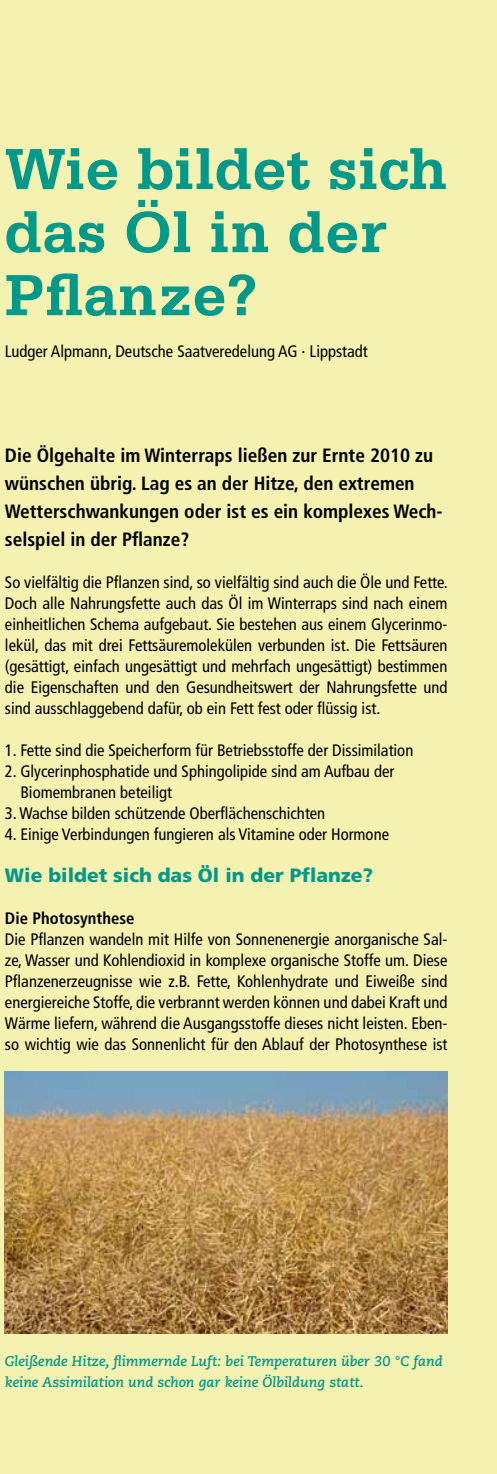
<style>
.page{position:relative;width:497px;height:1474px;background:#fff}
.page>*{position:absolute;margin:0;border:0;box-sizing:border-box;transform-origin:0 0}
.t1{font:700 61.25px/63px "Serifa";color:#00998a}
.t2{font:700 condensed 19.25px/28px "Frutiger";color:#000}
.t3{font:900 19.25px "Frutiger";color:#00998a}
.t4{font:condensed 16.62px/21px "Frutiger";color:#000;text-align:justify}
.t5{font:700 condensed 16.62px "Frutiger";color:#000}
.t6{font:italic 700 14px/21px "Caecilia";color:#00998a}
</style>
<div class="page">
<div style="left:0;top:0;width:496px;height:1473px;background:#f5f1b1"></div>
<img style="left:5px;top:1071px;width:441px;height:262px">
<h1 class="t1" style="left:5px;top:136px;width:443px">Wie bildet sich das Öl in der<br>Pflanze?</h1>
<p class="t4" style="left:5px;top:341px;width:364px">Ludger Alpmann, Deutsche Saatveredelung AG · Lippstadt</p>
<p class="t2" style="left:5px;top:441px;width:438px">Die Ölgehalte im Winterraps ließen zur Ernte 2010 zu wünschen übrig. Lag es an der Hitze, den extremen Wetterschwankungen oder ist es ein komplexes Wech&shy;selspiel in der Pflanze?</p>
<p class="t4" style="left:5px;top:572px;width:444px">So vielfältig die Pflanzen sind, so vielfältig sind auch die Öle und Fette.<br>Doch alle Nahrungsfette auch das Öl im Winterraps sind nach einem einheitlichen Schema aufgebaut. Sie bestehen aus einem Glycerinmo&shy;lekül, das mit drei Fettsäuremolekülen verbunden ist. Die Fettsäuren (gesättigt, einfach ungesättigt und mehrfach ungesättigt) bestimmen die Eigenschaften und den Gesundheitswert der Nahrungsfette und sind ausschlaggebend dafür, ob ein Fett fest oder flüssig ist.</p>
<p class="t4" style="left:5px;top:740px;width:409px">1. Fette sind die Speicherform für Betriebsstoffe der Dissimilation</p>
<p class="t4" style="left:20px;top:761px;width:375px;text-indent:-15px">2. Glycerinphosphatide und Sphingolipide sind am Aufbau der<br>Biomembranen beteiligt</p>
<p class="t4" style="left:5px;top:803px;width:321px">3. Wachse bilden schützende Oberflächenschichten</p>
<p class="t4" style="left:5px;top:824px;width:385px">4. Einige Verbindungen fungieren als Vitamine oder Hormone</p>
<p class="t3" style="left:5px;top:864px;width:369px">Wie bildet sich das Öl in der Pflanze?</p>
<p class="t5" style="left:5px;top:908px;width:131px">Die Photosynthese</p>
<p class="t4" style="left:5px;top:929px;width:443px">Die Pflanzen wandeln mit Hilfe von Sonnenenergie anorganische Sal&shy;ze, Wasser und Kohlendioxid in komplexe organische Stoffe um. Diese Pflanzenerzeugnisse wie z.B. Fette, Kohlenhydrate und Eiweiße sind energiereiche Stoffe, die verbrannt werden können und dabei Kraft und Wärme liefern, während die Ausgangsstoffe dieses nicht leisten. Eben&shy;so wichtig wie das Sonnenlicht für den Ablauf der Photosynthese ist</p>
<p class="t6" style="left:5px;top:1350px;width:439px">Gleißende Hitze, flimmernde Luft: bei Temperaturen über 30 °C fand keine Assimilation und schon gar keine Ölbildung statt.</p>
</div>
